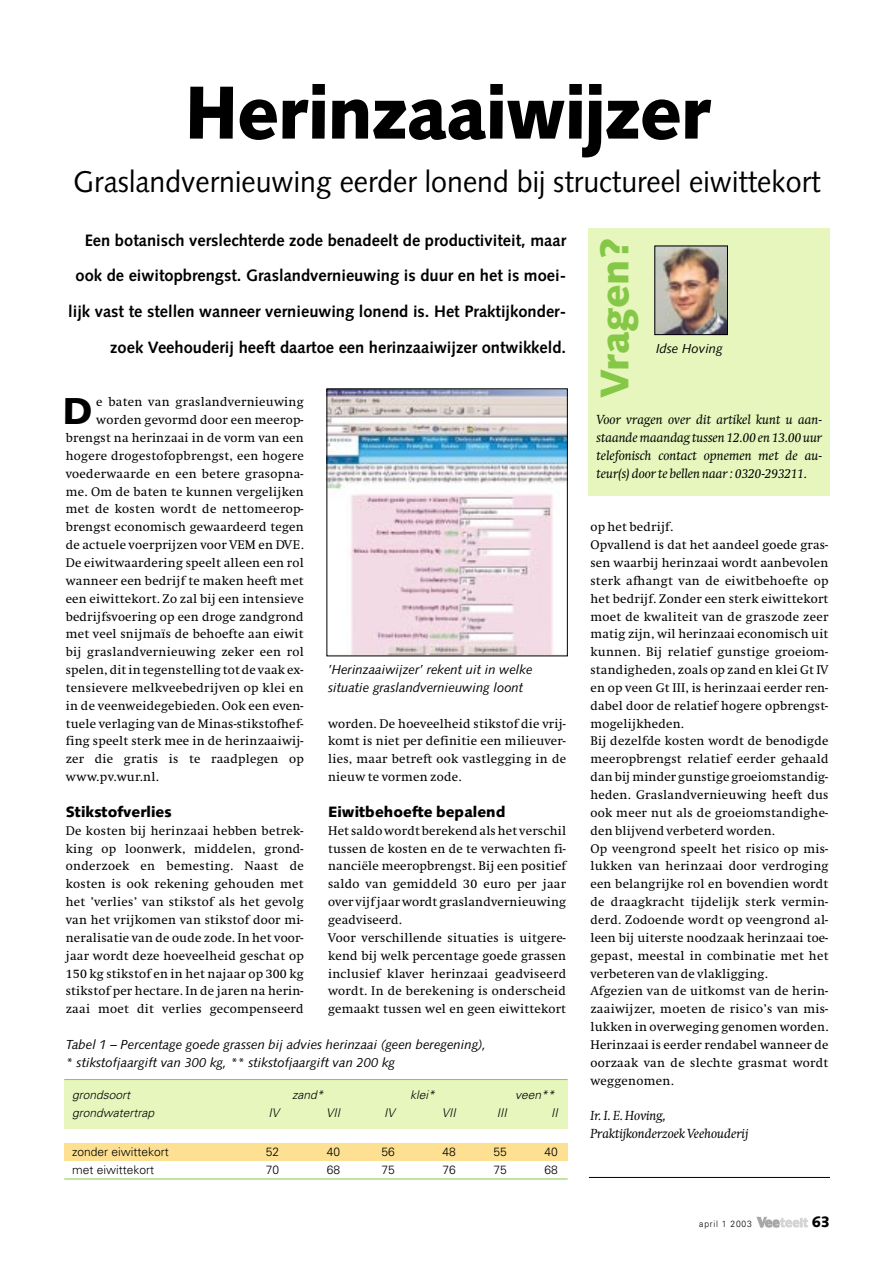
<style>
.page{position:relative;width:893px;height:1263px;background:#fff}
.page>*{position:absolute;margin:0;border:0;box-sizing:border-box;transform-origin:0 0}
.t1{font:900 75px "Syntax";letter-spacing:-.02em;color:#000;scale:.95 1}
.t2{font:900 40.05px "Syntax";color:#85c847}
.t3{font:900 37.5px "Syntax";color:#000}
.t4{font:30px "Syntax";color:#000;scale:.95 1}
.t5{font:700 16.5px/35.7px "Syntax";color:#000;text-align:right}
.t6{font:900 15px "Syntax";color:#000}
.t7{font:900 15px "Syntax";color:#000;scale:.95 1}
.t8{font:13.05px/17.9px "Swift";letter-spacing:.015em;color:#000;text-align:justify}
.t9{font:italic 13.05px/17.9px "Syntax";color:#000}
.t10{font:italic 13.05px/17.9px "Swift";color:#000}
.t11{font:italic 300 12px "Univers";color:#000}
.t12{font:300 12px "Univers";color:#000}
.t13{font:300 9px "Univers";letter-spacing:.09em;color:#000;scale:.95 1}
</style>
<div class="page">
<div style="left:589px;top:228px;width:241px;height:268px;background:#e7f6bc"></div>
<svg style="left:756px;top:1216px;width:52px;height:12px"></svg>
<img style="left:656px;top:248px;width:69px;height:85px">
<hr style="left:589px;top:1177px;width:241px;height:1px;background:#000">
<div style="left:64px;top:1080px;width:503px;height:48px;background:#e7f6bc"></div>
<div style="left:64px;top:1144px;width:503px;height:17px;background:#fee092"></div>
<hr style="left:64px;top:1179px;width:503px;height:1px;background:#85c847">
<img style="left:328px;top:390px;width:237px;height:264px">
<hr style="left:64px;top:1079px;width:503px;height:1px;background:#85c847">
<h1 class="t1" style="left:184px;top:82px;width:554px">Herinzaaiwijzer</h1>
<h3 class="t4" style="left:74px;top:170px;width:787px">Graslandvernieuwing eerder lonend bij structureel eiwittekort</h3>
<p class="t5" style="left:68px;top:224px;width:499px">Een botanisch verslechterde zode benadeelt de productiviteit, maar ook de eiwitopbrengst. Graslandvernieuwing is duur en het is moei&shy;lijk vast te stellen wanneer vernieuwing lonend is. Het Praktijkonder&shy;zoek Veehouderij heeft daartoe een herinzaaiwijzer ontwikkeld.</p>
<p class="t8" style="left:96px;top:394px;width:209px">e baten van graslandvernieuwing</p>
<p class="t8" style="left:96px;top:412px;width:209px">worden gevormd door een meerop-</p>
<p class="t8" style="left:66px;top:430px;width:239px">brengst na herinzaai in de vorm van een</p>
<p class="t8" style="left:66px;top:448px;width:239px">hogere drogestofopbrengst, een hogere</p>
<p class="t8" style="left:66px;top:466px;width:239px">voederwaarde en een betere grasopna-</p>
<p class="t8" style="left:66px;top:484px;width:239px">me. Om de baten te kunnen vergelijken</p>
<p class="t8" style="left:66px;top:501px;width:239px">met de kosten wordt de nettomeerop-</p>
<p class="t8" style="left:66px;top:519px;width:239px">brengst economisch gewaardeerd tegen</p>
<p class="t8" style="left:66px;top:537px;width:239px">de actuele voerprijzen voor VEM en DVE.</p>
<p class="t8" style="left:66px;top:555px;width:239px">De eiwitwaardering speelt alleen een rol</p>
<p class="t8" style="left:66px;top:573px;width:239px">wanneer een bedrijf te maken heeft met</p>
<p class="t8" style="left:66px;top:591px;width:239px">een eiwittekort. Zo zal bij een intensieve</p>
<p class="t8" style="left:66px;top:608px;width:239px">bedrijfsvoering op een droge zandgrond</p>
<p class="t8" style="left:66px;top:626px;width:239px">met veel snijmaïs de behoefte aan eiwit</p>
<p class="t8" style="left:66px;top:644px;width:239px">bij graslandvernieuwing zeker een rol</p>
<p class="t8" style="left:66px;top:662px;width:239px">spelen, dit in tegenstelling tot de vaak ex-</p>
<p class="t8" style="left:66px;top:680px;width:239px">tensievere melkveebedrijven op klei en</p>
<p class="t8" style="left:66px;top:698px;width:239px">in de veenweidegebieden. Ook een even-</p>
<p class="t8" style="left:66px;top:716px;width:239px">tuele verlaging van de Minas-stikstofhef-</p>
<p class="t8" style="left:66px;top:733px;width:239px">fing speelt sterk mee in de herinzaaiwij-</p>
<p class="t8" style="left:66px;top:751px;width:239px">zer die gratis is te raadplegen op</p>
<p class="t8" style="left:66px;top:769px;width:94px">www.pv.wur.nl.</p>
<p class="t6" style="left:66px;top:806px;width:107px">Stikstofverlies</p>
<p class="t8" style="left:66px;top:823px;width:239px">De kosten bij herinzaai hebben betrek&shy;king op loonwerk, middelen, grond&shy;onderzoek en bemesting. Naast de kosten is ook rekening gehouden met het ’verlies’ van stikstof als het gevolg van het vrijkomen van stikstof door mi&shy;neralisatie van de oude zode. In het voor&shy;jaar wordt deze hoeveelheid geschat op 150 kg stikstof en in het najaar op 300 kg stikstof per hectare. In de jaren na herin&shy;zaai moet dit verlies gecompenseerd</p>
<h3 class="t3" style="left:62px;top:396px;width:32px">D</h3>
<p class="t9" style="left:328px;top:662px;width:206px">’Herinzaaiwijzer’ rekent uit in welke situatie graslandvernieuwing loont</p>
<p class="t8" style="left:328px;top:716px;width:239px">worden. De hoeveelheid stikstof die vrij&shy;komt is niet per definitie een milieuver&shy;lies, maar betreft ook vastlegging in de nieuw te vormen zode.</p>
<p class="t6" style="left:328px;top:806px;width:179px">Eiwitbehoefte bepalend</p>
<p class="t8" style="left:328px;top:823px;width:239px;text-align:left">Het saldo wordt berekend als het verschil tussen de kosten en de te verwachten fi&shy;nanciële meeropbrengst. Bij een positief saldo van gemiddeld 30 euro per jaar over vijf jaar wordt graslandvernieuwing geadviseerd.<br>Voor verschillende situaties is uitgere&shy;kend bij welk percentage goede grassen inclusief klaver herinzaai geadviseerd wordt. In de berekening is onderscheid gemaakt tussen wel en geen eiwittekort</p>
<p class="t9" style="left:66px;top:1037px;width:422px">Tabel 1 – Percentage goede grassen bij advies herinzaai (geen beregening), * stikstofjaargift van 300 kg, ** stikstofjaargift van 200 kg</p>
<p class="t11" style="left:72px;top:1091px;width:60px">grondsoort</p>
<p class="t11" style="left:292px;top:1091px;width:33px">zand*</p>
<p class="t11" style="left:410px;top:1091px;width:26px">klei*</p>
<p class="t11" style="left:515px;top:1091px;width:41px">veen**</p>
<p class="t11" style="left:72px;top:1109px;width:83px">grondwatertrap</p>
<p class="t11" style="left:268px;top:1109px;width:12px">IV</p>
<p class="t11" style="left:326px;top:1109px;width:15px">VII</p>
<p class="t11" style="left:384px;top:1109px;width:12px">IV</p>
<p class="t11" style="left:442px;top:1109px;width:15px">VII</p>
<p class="t11" style="left:497px;top:1109px;width:12px">III</p>
<p class="t11" style="left:551px;top:1109px;width:8px">II</p>
<p class="t12" style="left:72px;top:1147px;width:98px">zonder eiwittekort</p>
<p class="t12" style="left:266px;top:1147px;width:15px">52</p>
<p class="t12" style="left:327px;top:1147px;width:15px">40</p>
<p class="t12" style="left:381px;top:1147px;width:15px">56</p>
<p class="t12" style="left:442px;top:1147px;width:15px">48</p>
<p class="t12" style="left:493px;top:1147px;width:15px">55</p>
<p class="t12" style="left:544px;top:1147px;width:15px">40</p>
<p class="t12" style="left:72px;top:1165px;width:83px">met eiwittekort</p>
<p class="t12" style="left:266px;top:1165px;width:15px">70</p>
<p class="t12" style="left:327px;top:1165px;width:15px">68</p>
<p class="t12" style="left:381px;top:1165px;width:15px">75</p>
<p class="t12" style="left:442px;top:1165px;width:15px">76</p>
<p class="t12" style="left:493px;top:1165px;width:15px">75</p>
<p class="t12" style="left:544px;top:1165px;width:15px">68</p>
<h2 class="t2" style="left:598px;top:398px;width:162px;rotate:-90deg">Vragen?</h2>
<p class="t9" style="left:656px;top:341px;width:68px">Idse Hoving</p>
<p class="t10" style="left:596px;top:412px;width:227px;text-align:justify">Voor vragen over dit artikel kunt u aan&shy;staande maandag tussen 12.00 en 13.00 uur telefonisch contact opnemen met de au&shy;teur(s) door te bellen naar : 0320-293211.</p>
<p class="t8" style="left:590px;top:519px;width:239px;text-align:left">op het bedrijf.<br>Opvallend is dat het aandeel goede gras&shy;sen waarbij herinzaai wordt aanbevolen sterk afhangt van de eiwitbehoefte op het bedrijf. Zonder een sterk eiwittekort moet de kwaliteit van de graszode zeer matig zijn, wil herinzaai economisch uit kunnen. Bij relatief gunstige groeiom&shy;standigheden, zoals op zand en klei Gt IV en op veen Gt III, is herinzaai eerder ren&shy;dabel door de relatief hogere opbrengst&shy;mogelijkheden.<br>Bij dezelfde kosten wordt de benodigde meeropbrengst relatief eerder gehaald dan bij minder gunstige groeiomstandig&shy;heden. Graslandvernieuwing heeft dus ook meer nut als de groeiomstandighe&shy;den blijvend verbeterd worden.<br>Op veengrond speelt het risico op mis&shy;lukken van herinzaai door verdroging een belangrijke rol en bovendien wordt de draagkracht tijdelijk sterk vermin&shy;derd. Zodoende wordt op veengrond al&shy;leen bij uiterste noodzaak herinzaai toe&shy;gepast, meestal in combinatie met het verbeteren van de vlakligging.<br>Afgezien van de uitkomst van de herin&shy;zaaiwijzer, moeten de risico’s van mis&shy;lukken in overweging genomen worden.<br>Herinzaai is eerder rendabel wanneer de oorzaak van de slechte grasmat wordt weggenomen.</p>
<p class="t10" style="left:590px;top:1108px;width:159px">Ir. I. E. Hoving,<br>Praktijkonderzoek Veehouderij</p>
<p class="t13" style="left:699px;top:1221px;width:57px">april 1 2003</p>
<p class="t7" style="left:812px;top:1216px;width:20px">63</p>
</div>
